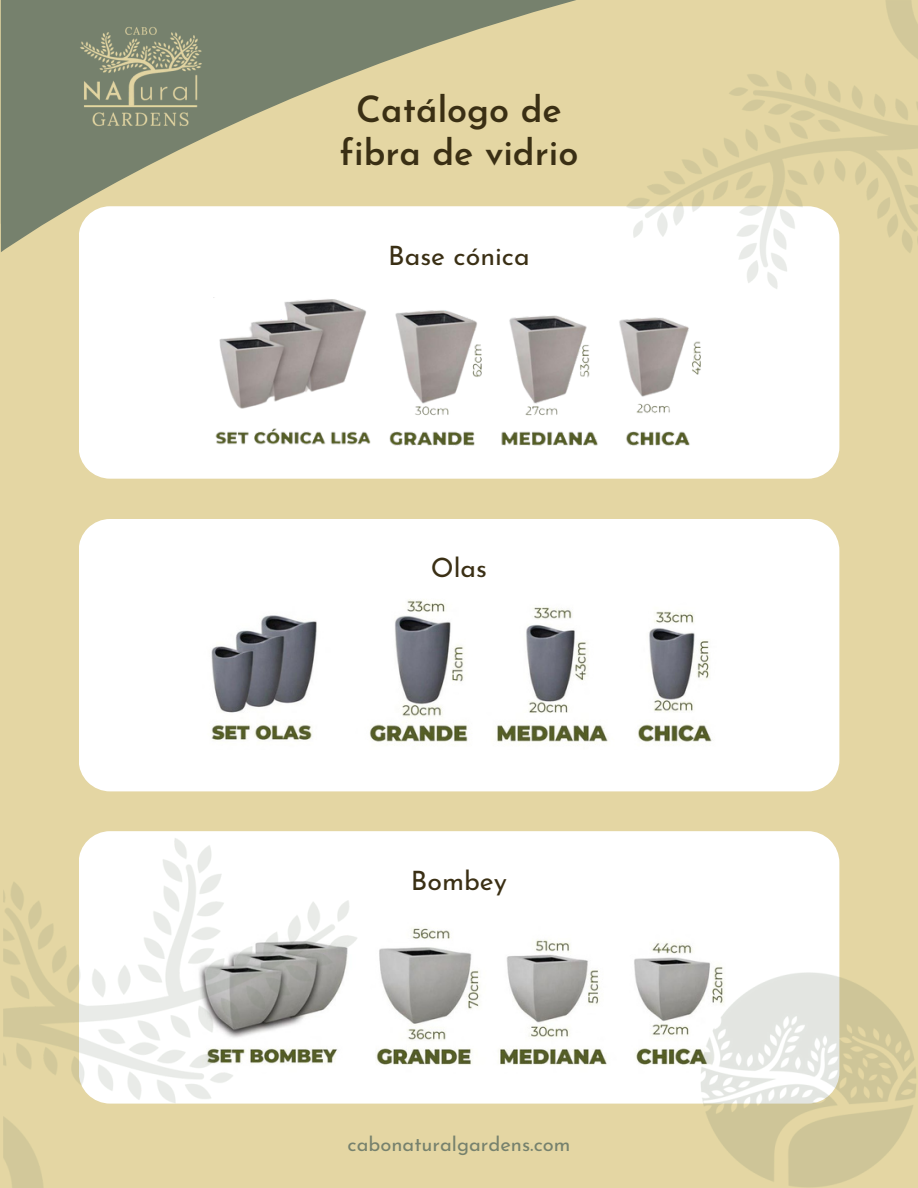
<style>
.page{position:relative;width:918px;height:1188px;background:#e4d6a3}
.page>*{position:absolute;margin:0;border:0;box-sizing:border-box;transform-origin:0 0}
.t1{font:600 36px/42.8px "Josefin Sans";color:#3a2f14;text-align:center}
.t2{font:26.7px "Josefin Sans";color:#3a2f14}
.t3{font:20.1px "Josefin Sans";color:#76816d}
</style>
<div class="page">
<div style="left:79px;top:519px;width:760px;height:272px;background:#fff"></div>
<div style="left:364px;top:831px;width:475px;height:273px;background:#fff"></div>
<svg style="left:1px;top:0;width:575px;height:224px"></svg>
<div style="left:79px;top:206px;width:760px;height:273px;background:#fff"></div>
<img style="left:214px;top:297px;width:490px;height:153px">
<img style="left:201px;top:596px;width:516px;height:153px">
<img style="left:364px;top:922px;width:362px;height:151px">
<img style="left:79px;top:27px;width:124px;height:101px">
<img style="left:620px;top:0;width:298px;height:340px">
<img style="left:3px;top:775px;width:361px;height:413px">
<img style="left:700px;top:970px;width:216px;height:218px">
<p class="t1" style="left:340px;top:92px;width:240px">Catálogo de fibra de vidrio</p>
<p class="t2" style="left:388px;top:245px;width:143px">Base cónica</p>
<p class="t2" style="left:431px;top:557px;width:58px">Olas</p>
<p class="t2" style="left:411px;top:870px;width:98px">Bombey</p>
<p class="t3" style="left:348px;top:1136px;width:224px">cabonaturalgardens.com</p>
</div>
